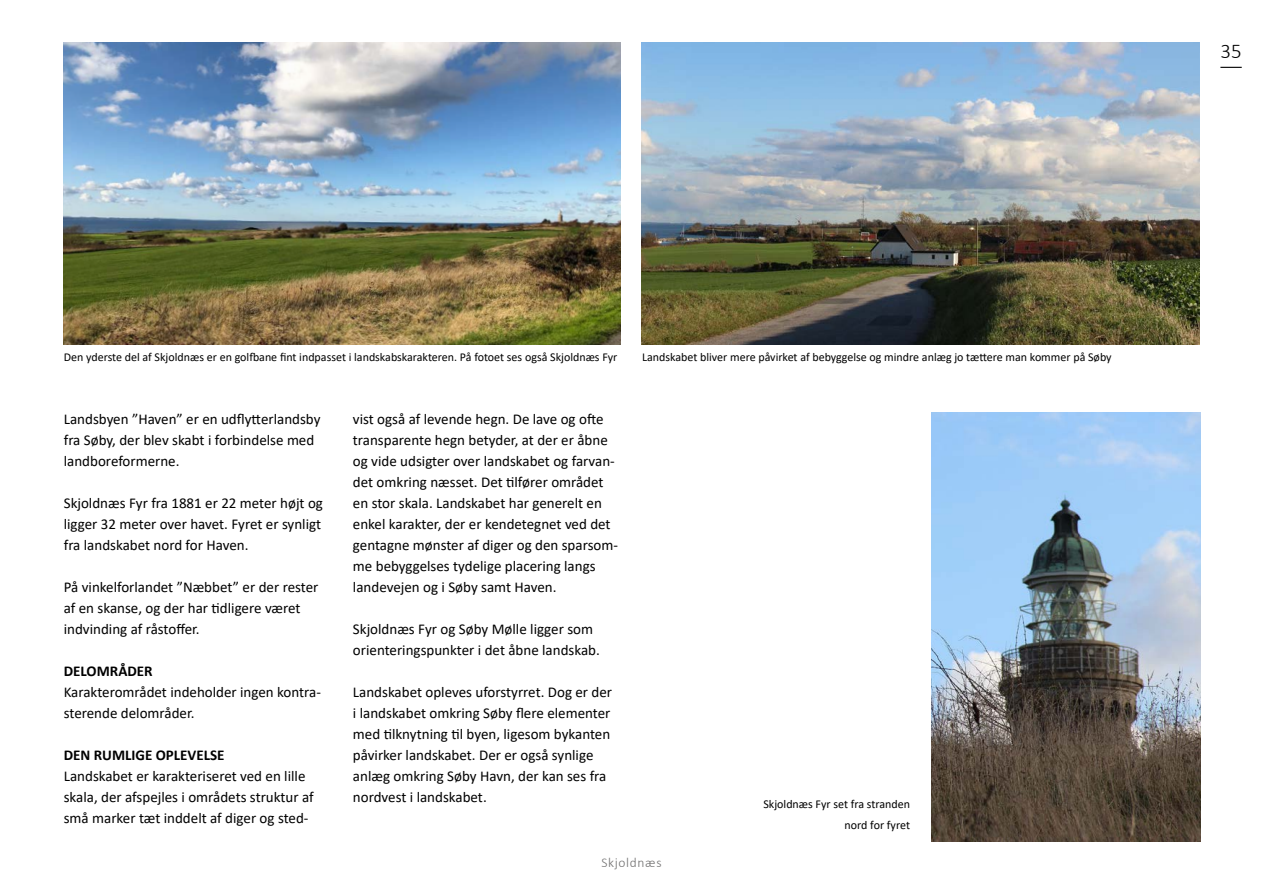
<style>
.page{position:relative;width:1263px;height:893px;background:#fff}
.page>*{position:absolute;margin:0;border:0;box-sizing:border-box;transform-origin:0 0}
.t1{font:300 21px "Calibri";color:#000}
.BRØDTEKST_1{font:15px/21px "Calibri";color:#000}
.BRØDTEKST_1-2{font:700 15px "Calibri";color:#000}
.t2{font:300 13.5px "Calibri";letter-spacing:.05em;color:#706f6f}
.BILLEDTEKST{font:12px/21px "Calibri";color:#000;text-align:right}
</style>
<div class="page">
<svg style="left:1220px;top:67px;width:22px;height:1px"></svg>
<img style="left:642px;top:43px;width:557px;height:301px">
<img style="left:64px;top:43px;width:557px;height:301px">
<img style="left:931px;top:412px;width:270px;height:430px">
<h1 class="t1" style="left:1220px;top:38px;width:23px">35</h1>
<p class="BILLEDTEKST" style="left:64px;top:346px;width:555px">Den yderste del af Skjoldnæs er en golfbane fint indpasset i landskabskarakteren. På fotoet ses også Skjoldnæs Fyr</p>
<p class="BILLEDTEKST" style="left:642px;top:346px;width:471px">Landskabet bliver mere påvirket af bebyggelse og mindre anlæg jo tættere man kommer på Søby</p>
<p class="BRØDTEKST_1" style="left:64px;top:408px;width:258px">Landsbyen ”Haven” er en udflytterlandsby fra Søby, der blev skabt i forbindelse med landboreformerne.</p>
<p class="BRØDTEKST_1" style="left:64px;top:492px;width:261px">Skjoldnæs Fyr fra 1881 er 22 meter højt og ligger 32 meter over havet. Fyret er synligt fra landskabet nord for Haven.</p>
<p class="BRØDTEKST_1" style="left:64px;top:576px;width:256px">På vinkelforlandet ”Næbbet” er der rester af en skanse, og der har tidligere været indvinding af råstoffer.</p>
<p class="BRØDTEKST_1-2" style="left:64px;top:660px;width:90px">DELOMRÅDER</p>
<p class="BRØDTEKST_1" style="left:64px;top:681px;width:259px">Karakterområdet indeholder ingen kontra&shy;sterende delområder.</p>
<p class="BRØDTEKST_1-2" style="left:64px;top:744px;width:162px">DEN RUMLIGE OPLEVELSE</p>
<p class="BRØDTEKST_1" style="left:64px;top:765px;width:251px">Landskabet er karakteriseret ved en lille skala, der afspejles i områdets struktur af små marker tæt inddelt af diger og sted-</p>
<p class="BRØDTEKST_1" style="left:353px;top:408px;width:267px">vist også af levende hegn. De lave og ofte transparente hegn betyder, at der er åbne og vide udsigter over landskabet og farvan&shy;det omkring næsset. Det tilfører området en stor skala. Landskabet har generelt en enkel karakter, der er kendetegnet ved det gentagne mønster af diger og den sparsom&shy;me bebyggelses tydelige placering langs landevejen og i Søby samt Haven.</p>
<p class="BRØDTEKST_1" style="left:353px;top:618px;width:248px">Skjoldnæs Fyr og Søby Mølle ligger som orienteringspunkter i det åbne landskab.</p>
<p class="BRØDTEKST_1" style="left:353px;top:681px;width:261px">Landskabet opleves uforstyrret. Dog er der i landskabet omkring Søby flere elementer med tilknytning til byen, ligesom bykanten påvirker landskabet. Der er også synlige anlæg omkring Søby Havn, der kan ses fra nordvest i landskabet.</p>
<p class="t2" style="left:601px;top:854px;width:62px">Skjoldnæs</p>
<p class="BILLEDTEKST" style="left:763px;top:794px;width:148px">Skjoldnæs Fyr set fra stranden nord for fyret</p>
</div>
